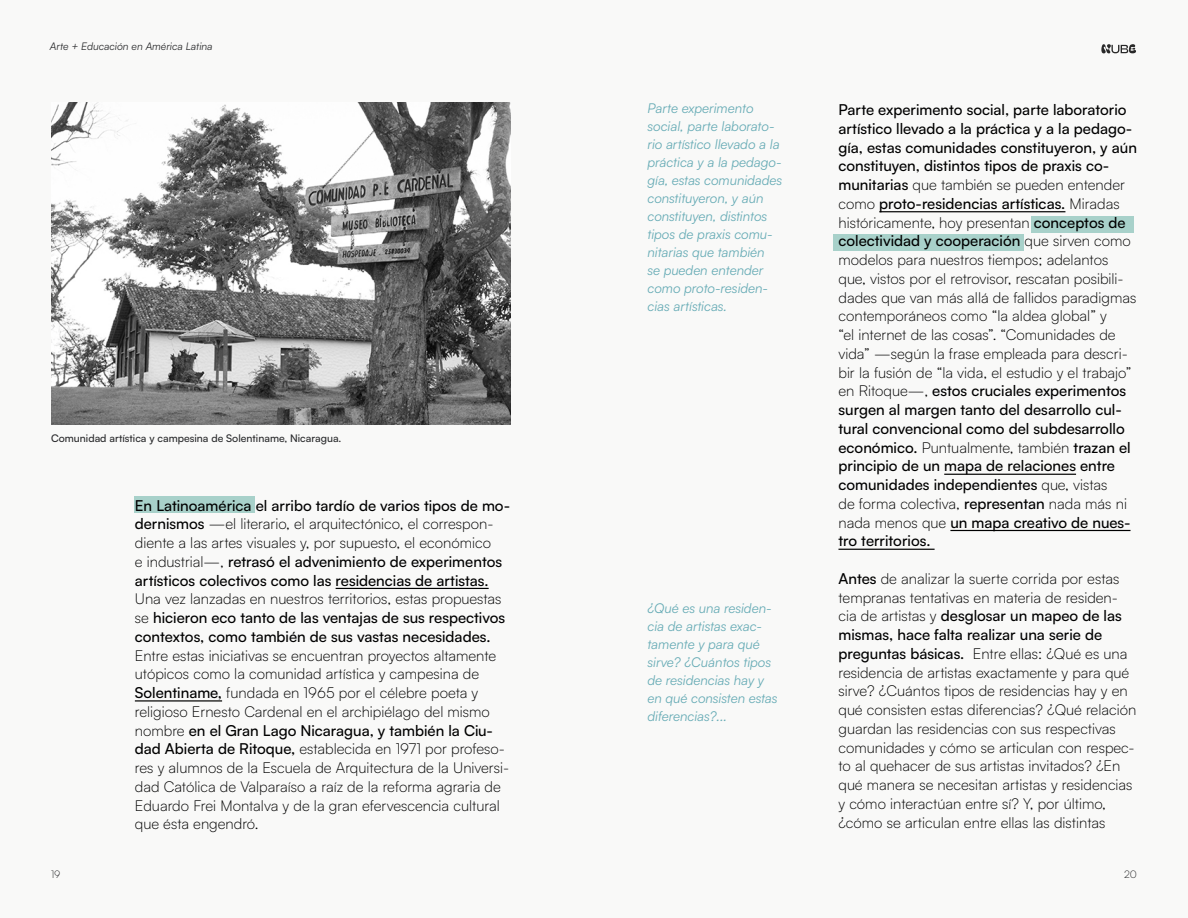
<style>
.page{position:relative;width:1188px;height:918px;background:#f9f9f8}
.page>*{position:absolute;margin:0;border:0;box-sizing:border-box;transform-origin:0 0}
.t1{font:500 15px/18.8px "Satoshi";color:#000}
.t2{font:300 15px/18.8px "Satoshi";color:#000}
.t3{font:italic 13.5px/18px "Satoshi";color:#66abb5}
.t4{font:500 10.5px "Satoshi";color:#27282a}
.t5{font:italic 10.5px "Satoshi";color:#27282a}
.t6{font:300 10.5px "Satoshi";color:#27282a}
.s1{font-weight:300}
.s2{font-weight:500}
</style>
<div class="page">
<div style="left:1031px;top:216px;width:102px;height:16px;background:#a8d1ca"></div>
<div style="left:833px;top:235px;width:190px;height:16px;background:#a8d1ca"></div>
<div style="left:134px;top:497px;width:120px;height:16px;background:#a8d1ca"></div>
<svg style="left:1101px;top:44px;width:35px;height:9px"></svg>
<hr style="left:336px;top:588px;width:153px;height:1px;background:#000">
<hr style="left:135px;top:700px;width:87px;height:2px;background:#000">
<hr style="left:879px;top:211px;width:186px;height:1px;background:#000">
<hr style="left:944px;top:474px;width:132px;height:1px;background:#000">
<hr style="left:950px;top:530px;width:181px;height:1px;background:#000">
<hr style="left:838px;top:549px;width:97px;height:1px;background:#000">
<img style="left:51px;top:102px;width:460px;height:322px">
<p class="t5" style="left:50px;top:39px;width:164px">Arte + Educación en América Latina</p>
<p class="t4" style="left:51px;top:431px;width:292px">Comunidad artística y campesina de Solentiname, Nicaragua.</p>
<p class="t1" style="left:135px;top:495px;width:377px">En Latinoamérica el arribo tardío de varios tipos de mo&shy;dernismos <span class="s1">—el literario, el arquitectónico, el correspon&shy;diente a las artes visuales y, por supuesto, el económico<br>e industrial—,</span> retrasó el advenimiento de experimentos artísticos colectivos como las residencias de artistas.</p>
<p class="t1" style="left:135px;top:589px;width:372px"><span class="s1">Una vez lanzadas en nuestros territorios, estas propuestas se</span> hicieron eco tanto de las ventajas de sus respectivos contextos, como también de sus vastas necesidades.</p>
<p class="t2" style="left:135px;top:645px;width:376px">Entre estas iniciativas se encuentran proyectos altamente utópicos como la comunidad artística y campesina de <span class="s2">Solentiname,</span> fundada en 1965 por el célebre poeta y religioso Ernesto Cardenal en el archipiélago del mismo nombre <span class="s2">en el Gran Lago Nicaragua, y también la Ciu&shy;dad Abierta de Ritoque,</span> establecida en 1971 por profeso&shy;res y alumnos de la Escuela de Arquitectura de la Universi&shy;dad Católica de Valparaíso a raíz de la reforma agraria de Eduardo Frei Montalva y de la gran efervescencia cultural que ésta engendró.</p>
<p class="t3" style="left:647px;top:99px;width:136px">Parte experimento social, parte laborato&shy;rio artístico llevado a la práctica y a la pedago&shy;gía, estas comunidades constituyeron, y aún constituyen, distintos tipos de praxis comu&shy;nitarias que también<br>se pueden entender como proto-residen&shy;cias artísticas.</p>
<p class="t3" style="left:647px;top:599px;width:132px">¿Qué es una residen&shy;cia de artistas exac&shy;tamente y para qué sirve? ¿Cuántos tipos de residencias hay y en qué consisten estas diferencias?...</p>
<p class="t1" style="left:838px;top:100px;width:300px">Parte experimento social, parte laboratorio artístico llevado a la práctica y a la pedago&shy;gía, estas comunidades constituyeron, y aún constituyen, distintos tipos de praxis co&shy;munitarias <span class="s1">que también se pueden entender como</span> proto-residencias artísticas. <span class="s1">Miradas históricamente, hoy presentan</span> conceptos de colectividad y cooperación <span class="s1">que sirven como modelos para nuestros tiempos; adelantos que, vistos por el retrovisor, rescatan posibili&shy;dades que van más allá de fallidos paradigmas contemporáneos como “la aldea global” y<br>“el internet de las cosas”. “Comunidades de vida” —según la frase empleada para descri&shy;bir la fusión de “la vida, el estudio y el trabajo” en Ritoque—,</span> estos cruciales experimentos surgen al margen tanto del desarrollo cul&shy;tural convencional como del subdesarrollo económico. <span class="s1">Puntualmente, también</span> trazan el principio de un mapa de relaciones entre comunidades independientes <span class="s1">que, vistas<br>de forma colectiva,</span> representan <span class="s1">nada más ni nada menos que</span> un mapa creativo de nues&shy;tro territorios.</p>
<p class="t2" style="left:838px;top:569px;width:299px"><span class="s2">Antes</span> de analizar la suerte corrida por estas tempranas tentativas en materia de residen&shy;cia de artistas y <span class="s2">desglosar un mapeo de las mismas, hace falta realizar una serie de preguntas básicas.</span> Entre ellas: ¿Qué es una residencia de artistas exactamente y para qué sirve? ¿Cuántos tipos de residencias hay y en qué consisten estas diferencias? ¿Qué relación guardan las residencias con sus respectivas comunidades y cómo se articulan con respec&shy;to al quehacer de sus artistas invitados? ¿En qué manera se necesitan artistas y residencias y cómo interactúan entre sí? Y, por último, ¿cómo se articulan entre ellas las distintas</p>
<p class="t6" style="left:51px;top:867px;width:11px">19</p>
<p class="t6" style="left:1124px;top:867px;width:14px">20</p>
</div>
